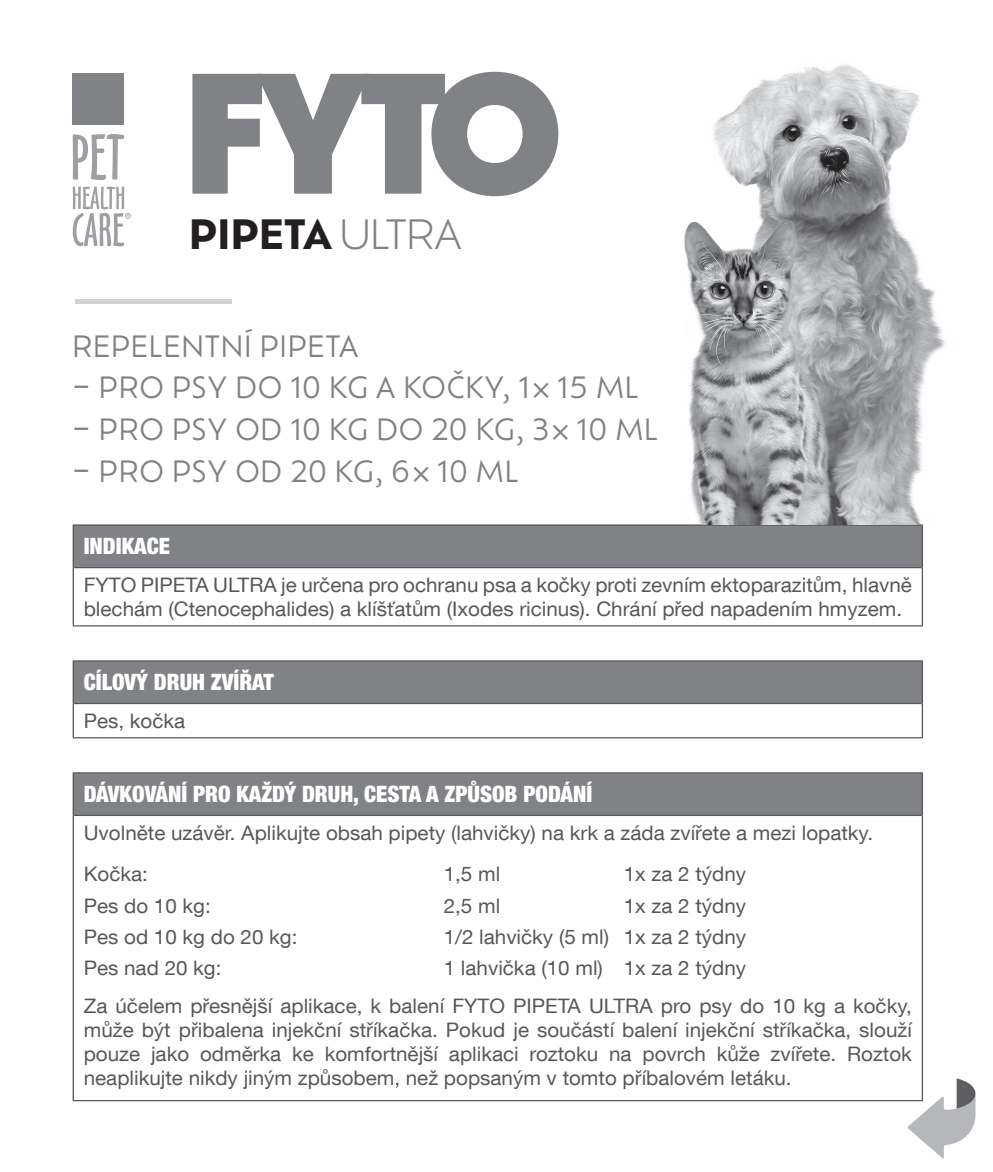
<style>
.page{position:relative;width:993px;height:1172px;background:#fff}
.page>*{position:absolute;margin:0;border:0;box-sizing:border-box;transform-origin:0 0}
.t1{font:800 159.75px "Ofelia Display";color:#808285}
.t2{font:700 39.5px "Ofelia Display";letter-spacing:.01em;color:#231f20}
.t3{font:28.75px "Ofelia Display";letter-spacing:.05em;color:#808285;scale:.96 1}
.t4{font:900 condensed 22.5px "Helvetica Neue LT Com";color:#fff}
.t5{font:20px/24px "Helvetica Neue LT Com";color:#57585a}
.s1{font-weight:300;color:#808285}
.s2{font-weight:300;font-size:37.25px}
</style>
<div class="page">
<div style="left:73px;top:525px;width:849px;height:43px;background:#808285"></div>
<hr style="left:73px;top:524px;width:850px;height:2px;background:#57585a">
<hr style="left:74px;top:567px;width:848px;height:1px;background:#57585a">
<hr style="left:73px;top:625px;width:850px;height:1px;background:#57585a">
<hr style="left:73px;top:526px;width:1px;height:42px;background:#57585a">
<hr style="left:922px;top:526px;width:1px;height:42px;background:#57585a">
<hr style="left:73px;top:568px;width:1px;height:57px;background:#57585a">
<hr style="left:922px;top:568px;width:1px;height:57px;background:#57585a">
<div style="left:73px;top:661px;width:849px;height:42px;background:#808285"></div>
<hr style="left:73px;top:660px;width:850px;height:1px;background:#57585a">
<hr style="left:74px;top:703px;width:848px;height:1px;background:#57585a">
<hr style="left:73px;top:737px;width:850px;height:1px;background:#57585a">
<hr style="left:73px;top:661px;width:1px;height:42px;background:#57585a">
<hr style="left:922px;top:661px;width:1px;height:42px;background:#57585a">
<hr style="left:73px;top:703px;width:1px;height:34px;background:#57585a">
<hr style="left:922px;top:703px;width:1px;height:34px;background:#57585a">
<div style="left:73px;top:773px;width:849px;height:42px;background:#808285"></div>
<hr style="left:73px;top:772px;width:850px;height:1px;background:#57585a">
<hr style="left:74px;top:815px;width:848px;height:1px;background:#57585a">
<hr style="left:73px;top:1100px;width:850px;height:1px;background:#57585a">
<hr style="left:73px;top:773px;width:1px;height:42px;background:#57585a">
<hr style="left:922px;top:773px;width:1px;height:42px;background:#57585a">
<hr style="left:73px;top:815px;width:1px;height:285px;background:#57585a">
<hr style="left:922px;top:815px;width:1px;height:285px;background:#57585a">
<svg style="left:908px;top:1078px;width:67px;height:81px"></svg>
<div style="left:76px;top:299px;width:156px;height:5px;background:#d1d2d4"></div>
<div style="left:73px;top:73px;width:51px;height:52px;background:#808285"></div>
<svg style="left:73px;top:134px;width:51px;height:46px"></svg>
<svg style="left:73px;top:186px;width:58px;height:60px"></svg>
<img style="left:715px;top:64px;width:230px;height:460px">
<img style="left:684px;top:125px;width:168px;height:399px">
<h1 class="t1" style="left:182px;top:21px;width:384px">FYTO</h1>
<h2 class="t2" style="left:189px;top:206px;width:274px">PIPETA <span class="s1">ULTRA</span></h2>
<h3 class="t3" style="left:73px;top:325px;width:299px">REPELENTNÍ PIPETA</h3>
<h3 class="t3" style="left:73px;top:367px;width:591px">– PRO PSY DO 10 KG A KOČKY, 1<span class="s2">×</span>15 ML</h3>
<h3 class="t3" style="left:73px;top:408px;width:611px">– PRO PSY OD 10 KG DO 20 KG, 3<span class="s2">×</span>10 ML</h3>
<h3 class="t3" style="left:73px;top:450px;width:466px">– PRO PSY OD 20 KG, 6<span class="s2">×</span>10 ML</h3>
<p class="t4" style="left:84px;top:533px;width:88px">INDIKACE</p>
<p class="t5" style="left:84px;top:572px;width:830px">FYTO PIPETA ULTRA je určena pro ochranu psa a kočky proti zevním ektoparazitům, hlavně blechám (Ctenocephalides) a klíšťatům (Ixodes ricinus). Chrání před napadením hmyzem.</p>
<p class="t4" style="left:84px;top:669px;width:192px">CÍLOVÝ DRUH ZVÍŘAT</p>
<p class="t5" style="left:84px;top:708px;width:103px">Pes, kočka</p>
<p class="t4" style="left:84px;top:781px;width:510px">DÁVKOVÁNÍ PRO KAŽDÝ DRUH, CESTA A ZPŮSOB PODÁNÍ</p>
<p class="t5" style="left:84px;top:811px;width:791px;line-height:41.8px">Uvolněte uzávěr. Aplikujte obsah pipety (lahvičky) na krk a záda zvířete a mezi lopatky.<br>Kočka:</p>
<p class="t5" style="left:444px;top:862px;width:58px">1,5 ml</p>
<p class="t5" style="left:624px;top:862px;width:124px">1x za 2 týdny</p>
<p class="t5" style="left:84px;top:893px;width:129px">Pes do 10 kg:</p>
<p class="t5" style="left:444px;top:893px;width:58px">2,5 ml</p>
<p class="t5" style="left:624px;top:893px;width:124px">1x za 2 týdny</p>
<p class="t5" style="left:84px;top:924px;width:215px">Pes od 10 kg do 20 kg:</p>
<p class="t5" style="left:444px;top:924px;width:304px">1/2 lahvičky (5 ml) 1x za 2 týdny</p>
<p class="t5" style="left:84px;top:955px;width:139px">Pes nad 20 kg:</p>
<p class="t5" style="left:84px;top:948px;width:830px;line-height:38.2px;text-indent:360px">1 lahvička (10 ml) 1x za 2 týdny<br>Za účelem přesnější aplikace, k balení FYTO PIPETA ULTRA pro psy do 10 kg a kočky,</p>
<p class="t5" style="left:84px;top:1017px;width:830px;text-align:justify">může být přibalena injekční stříkačka. Pokud je součástí balení injekční stříkačka, slouží pouze jako odměrka ke komfortnější aplikaci roztoku na povrch kůže zvířete. Roztok neaplikujte nikdy jiným způsobem, než popsaným v tomto příbalovém letáku.</p>
</div>
